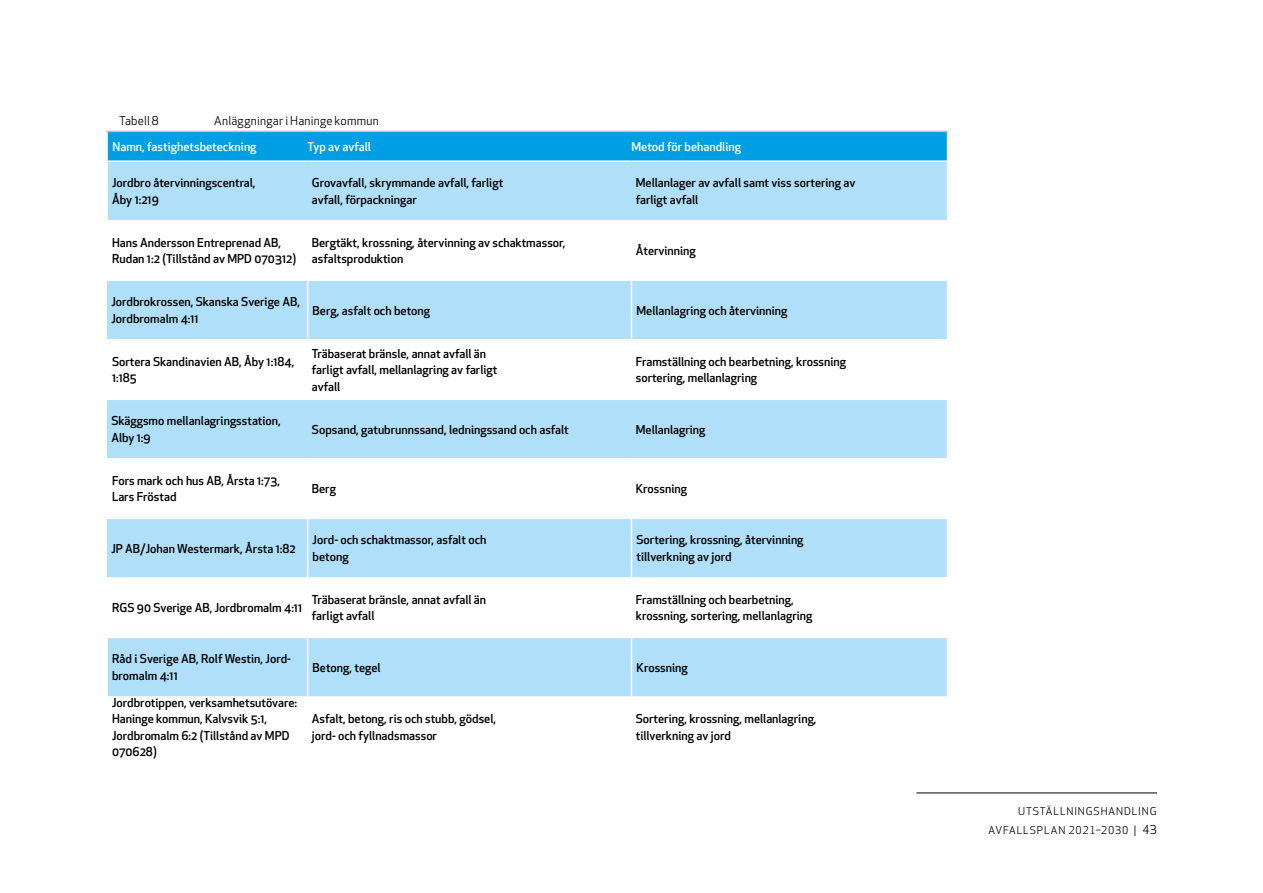
<style>
.page{position:relative;width:1263px;height:893px;background:#fff}
.page>*{position:absolute;margin:0;border:0;box-sizing:border-box;transform-origin:0 0}
.Ljus_skuggning_-_dek{font:500 12px/16.5px "Apex New";color:#000}
.Ljus_skuggning_-_dek-2{font:500 12px "Apex New";color:#fff}
.Tabell_mr{font:12px "Apex New";letter-spacing:.02em;color:#000}
.t1{font:10.5px/19.5px "Apex New";letter-spacing:.085em;color:#000;text-align:right}
.s1{font-size:12px}
</style>
<div class="page">
<hr style="left:916px;top:792px;width:241px;height:1px;background:#000">
<div style="left:108px;top:162px;width:839px;height:58px;background:#afdff9"></div>
<svg style="left:107px;top:281px;width:840px;height:415px;fill:#afdff9"></svg>
<hr style="left:106px;top:131px;width:202px;height:1px;background:#bfbfbf">
<hr style="left:106px;top:341px;width:2px;height:58px;background:#fff">
<hr style="left:106px;top:460px;width:2px;height:58px;background:#fff">
<hr style="left:106px;top:579px;width:2px;height:58px;background:#fff">
<svg style="left:107px;top:131px;width:841px;height:30px;background:#0ca2e2"></svg>
<hr style="left:631px;top:339px;width:317px;height:2px;background:#fff">
<hr style="left:631px;top:281px;width:1px;height:58px;background:#fff">
<hr style="left:308px;top:339px;width:323px;height:2px;background:#fff">
<hr style="left:307px;top:281px;width:1px;height:58px;background:#fff">
<hr style="left:106px;top:339px;width:202px;height:2px;background:#fff">
<hr style="left:106px;top:399px;width:202px;height:1px;background:#fff">
<hr style="left:106px;top:458px;width:202px;height:2px;background:#fff">
<hr style="left:308px;top:399px;width:323px;height:1px;background:#fff">
<hr style="left:308px;top:458px;width:323px;height:2px;background:#fff">
<hr style="left:631px;top:399px;width:317px;height:1px;background:#fff">
<hr style="left:631px;top:458px;width:317px;height:2px;background:#fff">
<hr style="left:308px;top:518px;width:323px;height:1px;background:#fff">
<hr style="left:308px;top:577px;width:323px;height:2px;background:#fff">
<hr style="left:106px;top:518px;width:202px;height:1px;background:#fff">
<hr style="left:307px;top:519px;width:1px;height:58px;background:#fff">
<hr style="left:106px;top:577px;width:202px;height:2px;background:#fff">
<hr style="left:106px;top:637px;width:202px;height:1px;background:#fff">
<hr style="left:106px;top:638px;width:2px;height:58px;background:#fff">
<hr style="left:308px;top:637px;width:323px;height:1px;background:#fff">
<hr style="left:307px;top:638px;width:1px;height:58px;background:#fff">
<hr style="left:631px;top:637px;width:317px;height:1px;background:#fff">
<hr style="left:631px;top:638px;width:1px;height:58px;background:#fff">
<hr style="left:631px;top:518px;width:317px;height:1px;background:#fff">
<hr style="left:631px;top:519px;width:1px;height:58px;background:#fff">
<hr style="left:631px;top:577px;width:317px;height:2px;background:#fff">
<p class="Tabell_mr" style="left:119px;top:113px;width:41px">Tabell 8</p>
<p class="Tabell_mr" style="left:214px;top:113px;width:166px">Anläggningar i Haninge kommun</p>
<p class="Ljus_skuggning_-_dek-2" style="left:113px;top:138px;width:145px">Namn, fastighetsbeteckning</p>
<p class="Ljus_skuggning_-_dek-2" style="left:308px;top:138px;width:65px">Typ av avfall</p>
<p class="Ljus_skuggning_-_dek-2" style="left:631px;top:138px;width:111px">Metod för behandling</p>
<p class="Ljus_skuggning_-_dek" style="left:112px;top:174px;width:145px">Jordbro återvinningscentral,<br>Åby 1:219</p>
<p class="Ljus_skuggning_-_dek" style="left:312px;top:174px;width:193px">Grovavfall, skrymmande avfall, farligt avfall, förpackningar</p>
<p class="Ljus_skuggning_-_dek" style="left:636px;top:174px;width:221px">Mellanlager av avfall samt viss sortering av farligt avfall</p>
<p class="Ljus_skuggning_-_dek" style="left:112px;top:234px;width:186px">Hans Andersson Entreprenad AB,<br>Rudan 1:2 (Tillstånd av MPD 070312)</p>
<p class="Ljus_skuggning_-_dek" style="left:312px;top:234px;width:255px">Bergtäkt, krossning, återvinning av schaktmassor, asfaltsproduktion</p>
<p class="Ljus_skuggning_-_dek" style="left:636px;top:242px;width:62px">Återvinning</p>
<p class="Ljus_skuggning_-_dek" style="left:111px;top:293px;width:190px">Jordbrokrossen, Skanska Sverige AB,<br>Jordbromalm 4:11</p>
<p class="Ljus_skuggning_-_dek" style="left:313px;top:302px;width:119px">Berg, asfalt och betong</p>
<p class="Ljus_skuggning_-_dek" style="left:636px;top:302px;width:152px">Mellanlagring och återvinning</p>
<p class="Ljus_skuggning_-_dek" style="left:112px;top:353px;width:184px">Sortera Skandinavien AB, Åby 1:184,<br>1:185</p>
<p class="Ljus_skuggning_-_dek" style="left:312px;top:345px;width:187px">Träbaserat bränsle, annat avfall än farligt avfall, mellanlagring av farligt avfall</p>
<p class="Ljus_skuggning_-_dek" style="left:636px;top:353px;width:212px">Framställning och bearbetning, krossning sortering, mellanlagring</p>
<p class="Ljus_skuggning_-_dek" style="left:111px;top:412px;width:171px">Skäggsmo mellanlagringsstation,<br>Alby 1:9</p>
<p class="Ljus_skuggning_-_dek" style="left:312px;top:421px;width:258px">Sopsand, gatubrunnssand, ledningssand och asfalt</p>
<p class="Ljus_skuggning_-_dek" style="left:636px;top:421px;width:71px">Mellanlagring</p>
<p class="Ljus_skuggning_-_dek" style="left:112px;top:472px;width:169px">Fors mark och hus AB, Årsta 1:73,<br>Lars Fröstad</p>
<p class="Ljus_skuggning_-_dek" style="left:312px;top:480px;width:26px">Berg</p>
<p class="Ljus_skuggning_-_dek" style="left:636px;top:480px;width:53px">Krossning</p>
<p class="Ljus_skuggning_-_dek" style="left:111px;top:540px;width:186px">JP AB/Johan Westermark, Årsta 1:82</p>
<p class="Ljus_skuggning_-_dek" style="left:313px;top:532px;width:175px">Jord- och schaktmassor, asfalt och betong</p>
<p class="Ljus_skuggning_-_dek" style="left:636px;top:532px;width:169px">Sortering, krossning, återvinning tillverkning av jord</p>
<p class="Ljus_skuggning_-_dek" style="left:112px;top:599px;width:192px">RGS 90 Sverige AB, Jordbromalm 4:11</p>
<p class="Ljus_skuggning_-_dek" style="left:312px;top:591px;width:176px">Träbaserat bränsle, annat avfall än farligt avfall</p>
<p class="Ljus_skuggning_-_dek" style="left:636px;top:591px;width:178px">Framställning och bearbetning, krossning, sortering, mellanlagring</p>
<p class="Ljus_skuggning_-_dek" style="left:112px;top:651px;width:180px">Råd i Sverige AB, Rolf Westin, Jord&shy;bromalm 4:11</p>
<p class="Ljus_skuggning_-_dek" style="left:313px;top:659px;width:70px">Betong, tegel</p>
<p class="Ljus_skuggning_-_dek" style="left:636px;top:659px;width:53px">Krossning</p>
<p class="Ljus_skuggning_-_dek" style="left:112px;top:694px;width:187px">Jordbrotippen, verksamhetsutövare:<br>Haninge kommun, Kalvsvik 5:1,<br>Jordbromalm 6:2 (Tillstånd av MPD<br>070628)</p>
<p class="Ljus_skuggning_-_dek" style="left:312px;top:710px;width:186px">Asfalt, betong, ris och stubb, gödsel, jord- och fyllnadsmassor</p>
<p class="Ljus_skuggning_-_dek" style="left:636px;top:710px;width:182px">Sortering, krossning, mellanlagring, tillverkning av jord</p>
<p class="t1" style="left:988px;top:801px;width:170px">UTSTÄLLNINGSHANDLING<br>AVFALLSPLAN 2021–2030 | <span class="s1">43</span></p>
</div>
